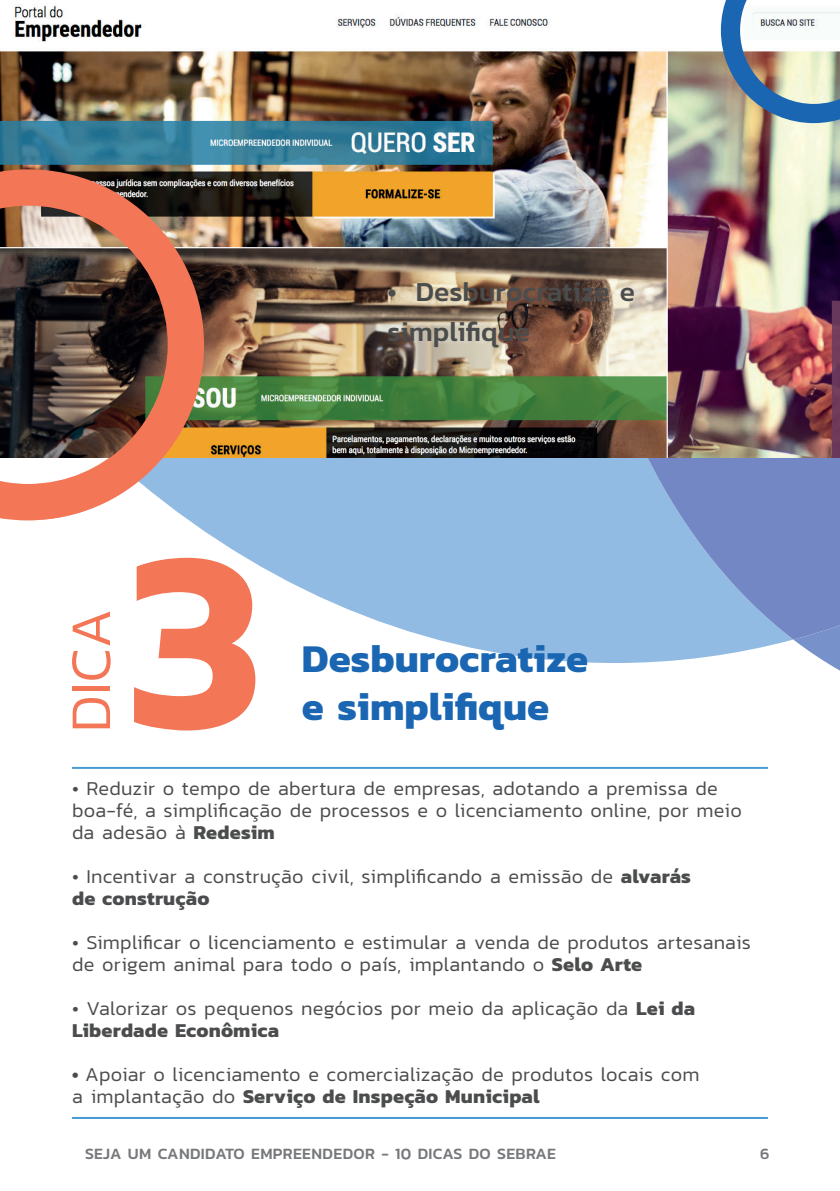
<style>
.page{position:relative;width:840px;height:1191px;background:#fff}
.page>*{position:absolute;margin:0;border:0;box-sizing:border-box;transform-origin:0 0}
.t1{font:600 260px "Kanit";color:#f37656}
.t2{font:300 58px "Kanit";color:#f37656}
.t3{font:700 40px "Kanit";color:#1a66b2}
.t4{font:500 28px/40px "Kanit";color:#4b4c4d}
.t5{font:300 20px/22px "Kanit";letter-spacing:.01em;color:#4b4c4d}
.t6{font:500 16px "Kanit";letter-spacing:.02em;color:#76787b}
.s1{font-weight:700}
</style>
<div class="page">
<svg style="left:189px;top:457px;width:458px;height:206px;fill:#92bbe3"></svg>
<svg style="left:647px;top:457px;width:192px;height:213px;background:#87a1d2"></svg>
<hr style="left:72px;top:767px;width:695px;height:2px;background:#459bd4">
<hr style="left:72px;top:1117px;width:695px;height:2px;background:#459bd4">
<img style="left:0;top:4px;width:839px;height:453px">
<svg style="left:0;top:169px;width:204px;height:351px;background:#885f52"></svg>
<img style="left:720px;top:0;width:119px;height:123px">
<h3 class="t4" style="left:387px;top:270px;width:249px">• Desburocratize e simplifique</h3>
<h2 class="t2" style="left:50px;top:732px;width:125px;rotate:-90deg">DICA</h2>
<h1 class="t1" style="left:126px;top:442px;width:139px">3</h1>
<h3 class="t3" style="left:302px;top:627px;width:288px">Desburocratize</h3>
<h3 class="t3" style="left:302px;top:675px;width:249px">e simplifique</h3>
<p class="t5" style="left:72px;top:776px;width:671px">• Reduzir o tempo de abertura de empresas, adotando a premissa de boa-fé, a simplificação de processos e o licenciamento online, por meio da adesão à <span class="s1">Redesim</span></p>
<p class="t5" style="left:72px;top:864px;width:620px">• Incentivar a construção civil, simplificando a emissão de <span class="s1">alvarás de construção</span></p>
<p class="t5" style="left:72px;top:930px;width:679px">• Simplificar o licenciamento e estimular a venda de produtos artesanais de origem animal para todo o país, implantando o <span class="s1">Selo Arte</span></p>
<p class="t5" style="left:72px;top:996px;width:624px">• Valorizar os pequenos negócios por meio da aplicação da <span class="s1">Lei da<br>Liberdade Econômica</span></p>
<p class="t5" style="left:72px;top:1062px;width:628px"><span class="s1">•</span> Apoiar o licenciamento e comercialização de produtos locais com a implantação do <span class="s1">Serviço de Inspeção Municipal</span></p>
<p class="t6" style="left:85px;top:1141px;width:472px">SEJA UM CANDIDATO EMPREENDEDOR - 10 DICAS DO SEBRAE</p>
<p class="t6" style="left:759px;top:1141px;width:11px">6</p>
</div>
